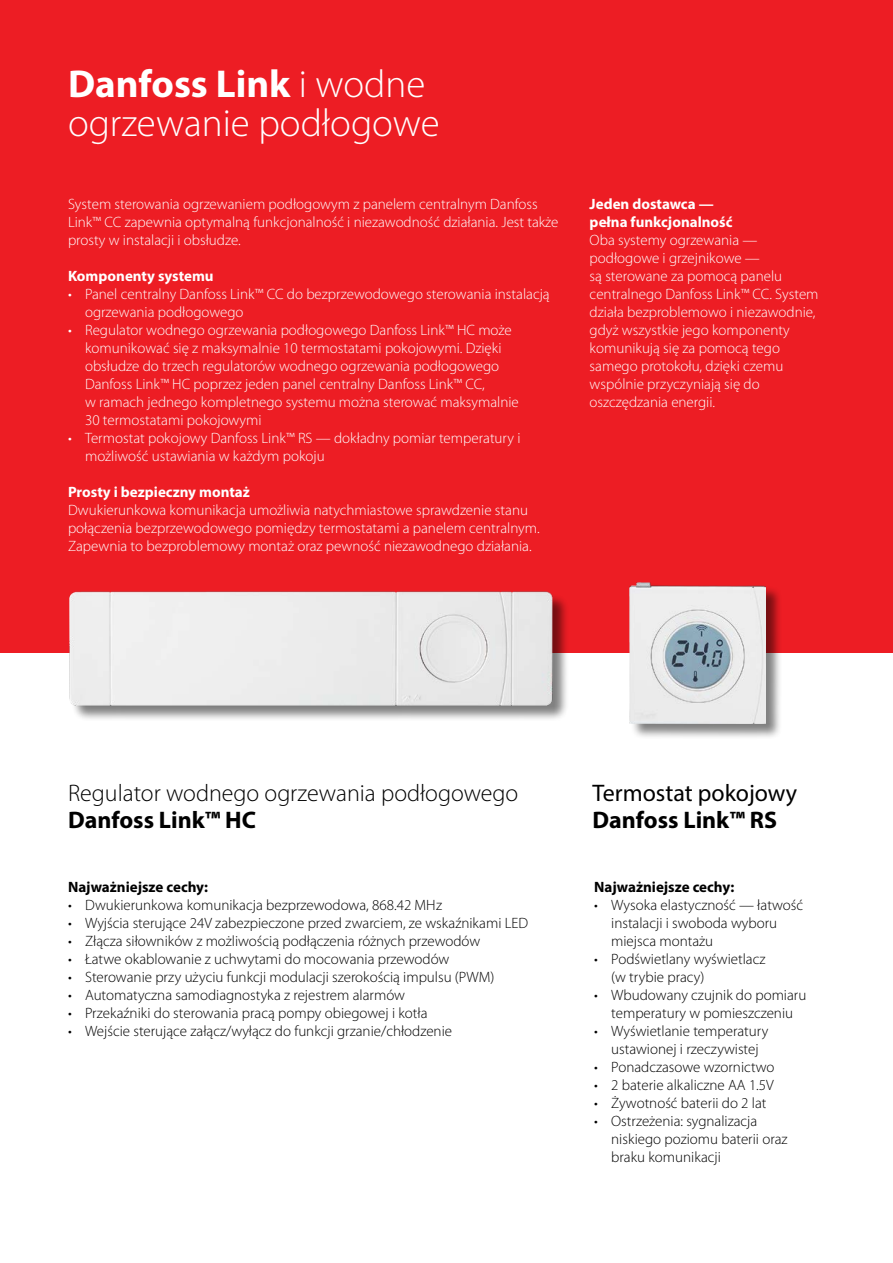
<style>
.page{position:relative;width:893px;height:1263px;background:#fff}
.page>*{position:absolute;margin:0;border:0;box-sizing:border-box;transform-origin:0 0}
.t1{font:300 39px/39px "Myriad Pro";color:#fff}
.t2{font:300 24px "Myriad Pro";color:#000}
.t3{font:700 24px "Myriad Pro";color:#000}
.t4{font:24px "Myriad Pro";color:#000}
.t5{font:300 15px/18px "Myriad Pro";color:#fff}
.t6{font:300 15px/18px "Myriad Pro";color:#000}
.t7{font:700 15px/18px "Myriad Pro";color:#fff}
.t8{font:700 15px "Myriad Pro";color:#000}
.s1{font-weight:700}
</style>
<div class="page">
<div style="left:0;top:0;width:893px;height:653px;background:#ed1d24"></div>
<div style="left:70px;top:593px;width:499px;height:128px;background:#000;opacity:.5"></div>
<img style="left:69px;top:591px;width:492px;height:115px">
<div style="left:630px;top:583px;width:153px;height:157px;background:#000;opacity:.5"></div>
<img style="left:629px;top:582px;width:137px;height:141px">
<h1 class="t1" style="left:68px;top:65px;width:373px"><span class="s1">Danfoss Link</span> i wodne ogrzewanie podłogowe</h1>
<p class="t5" style="left:68px;top:195px;width:492px">System sterowania ogrzewaniem podłogowym z panelem centralnym Danfoss<br>Link™ CC zapewnia optymalną funkcjonalność i niezawodność działania. Jest także prosty w instalacji i obsłudze.</p>
<p class="t7" style="left:68px;top:266px;width:147px">Komponenty systemu</p>
<p class="t5" style="left:85px;top:285px;width:466px;text-indent:-17px">• Panel centralny Danfoss Link™ CC do bezprzewodowego sterowania instalacją ogrzewania podłogowego</p>
<p class="t5" style="left:85px;top:321px;width:435px;text-indent:-17px">• Regulator wodnego ogrzewania podłogowego Danfoss Link™ HC może komunikować się z maksymalnie 10 termostatami pokojowymi. Dzięki obsłudze do trzech regulatorów wodnego ogrzewania podłogowego Danfoss Link™ HC poprzez jeden panel centralny Danfoss Link™ CC,<br>w ramach jednego kompletnego systemu można sterować maksymalnie 30 termostatami pokojowymi</p>
<p class="t5" style="left:85px;top:429px;width:437px;text-indent:-17px">• Termostat pokojowy Danfoss Link™ RS — dokładny pomiar temperatury i możliwość ustawiania w każdym pokoju</p>
<p class="t7" style="left:68px;top:482px;width:183px">Prosty i bezpieczny montaż</p>
<p class="t5" style="left:68px;top:501px;width:473px">Dwukierunkowa komunikacja umożliwia natychmiastowe sprawdzenie stanu połączenia bezprzewodowego pomiędzy termostatami a panelem centralnym.<br>Zapewnia to bezproblemowy montaż oraz pewność niezawodnego działania.</p>
<p class="t7" style="left:590px;top:194px;width:144px">Jeden dostawca — pełna funkcjonalność</p>
<p class="t5" style="left:590px;top:231px;width:230px">Oba systemy ogrzewania — podłogowe i grzejnikowe —<br>są sterowane za pomocą panelu centralnego Danfoss Link™ CC. System działa bezproblemowo i niezawodnie, gdyż wszystkie jego komponenty komunikują się za pomocą tego samego protokołu, dzięki czemu wspólnie przyczyniają się do oszczędzania energii.</p>
<h2 class="t2" style="left:68px;top:780px;width:452px">Regulator wodnego ogrzewania podłogowego</h2>
<h2 class="t3" style="left:68px;top:804px;width:190px">Danfoss Link™ HC</h2>
<p class="t8" style="left:68px;top:877px;width:142px">Najważniejsze cechy:</p>
<p class="t6" style="left:68px;top:896px;width:375px">• Dwukierunkowa komunikacja bezprzewodowa, 868.42 MHz</p>
<p class="t6" style="left:68px;top:914px;width:462px">• Wyjścia sterujące 24V zabezpieczone przed zwarciem, ze wskaźnikami LED</p>
<p class="t6" style="left:68px;top:932px;width:414px">• Złącza siłowników z możliwością podłączenia różnych przewodów</p>
<p class="t6" style="left:68px;top:950px;width:383px">• Łatwe okablowanie z uchwytami do mocowania przewodów</p>
<p class="t6" style="left:68px;top:968px;width:428px">• Sterowanie przy użyciu funkcji modulacji szerokością impulsu (PWM)</p>
<p class="t6" style="left:68px;top:986px;width:339px">• Automatyczna samodiagnostyka z rejestrem alarmów</p>
<p class="t6" style="left:68px;top:1004px;width:361px">• Przekaźniki do sterowania pracą pompy obiegowej i kotła</p>
<p class="t6" style="left:68px;top:1022px;width:386px">• Wejście sterujące załącz/wyłącz do funkcji grzanie/chłodzenie</p>
<h2 class="t4" style="left:592px;top:778px;width:206px">Termostat pokojowy</h2>
<h2 class="t3" style="left:592px;top:804px;width:186px">Danfoss Link™ RS</h2>
<p class="t8" style="left:594px;top:877px;width:142px">Najważniejsze cechy:</p>
<p class="t6" style="left:611px;top:896px;width:193px;text-indent:-17px">• Wysoka elastyczność — łatwość instalacji i swoboda wyboru miejsca montażu</p>
<p class="t6" style="left:611px;top:950px;width:156px;text-indent:-17px">• Podświetlany wyświetlacz (w trybie pracy)</p>
<p class="t6" style="left:594px;top:986px;width:214px;text-align:center">• Wbudowany czujnik do pomiaru temperatury w pomieszczeniu</p>
<p class="t6" style="left:594px;top:1022px;width:176px;text-align:center">• Wyświetlanie temperatury ustawionej i rzeczywistej</p>
<p class="t6" style="left:594px;top:1058px;width:182px">• Ponadczasowe wzornictwo</p>
<p class="t6" style="left:594px;top:1076px;width:181px">• 2 baterie alkaliczne AA 1.5V</p>
<p class="t6" style="left:594px;top:1094px;width:174px">• Żywotność baterii do 2 lat</p>
<p class="t6" style="left:611px;top:1112px;width:178px;text-indent:-17px">• Ostrzeżenia: sygnalizacja niskiego poziomu baterii oraz braku komunikacji</p>
</div>
